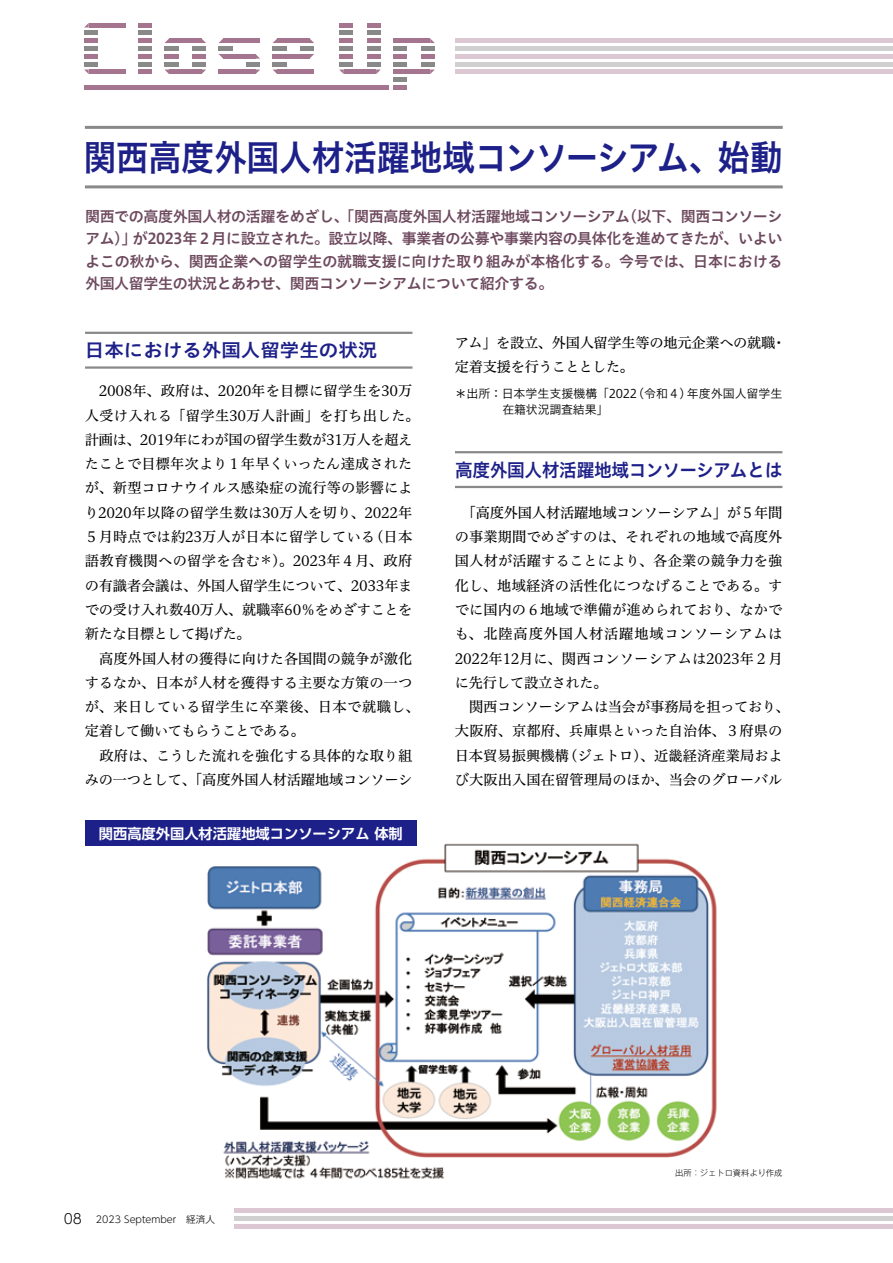
<style>
.page{position:relative;width:893px;height:1263px;background:#fff}
.page>*{position:absolute;margin:0;border:0;box-sizing:border-box;transform-origin:0 0}
.t1{font:36px "Hiragino UD Sans Std W6";letter-spacing:-.02em;color:#1d2088;scale:.92 1}
.t2{font:18.6px "Hiragino UD Sans Std W6";letter-spacing:-.02em;color:#1d2088;scale:.96 1}
.t3{font:18.6px "Hiragino UD Sans Std W6";color:#1d2088;scale:1.05 1}
.t4{font:15px/22.5px "Hiragino UD Sans Std W6";letter-spacing:-.025em;color:#6e4a5e;text-align:justify}
.t5{font:14.25px/24.3px "Hiragino UD Serif Std W4";letter-spacing:-.005em;color:#000}
.t6{font:700 14.25px "UD Shin Go Pro De";color:#fff}
.t7{font:12px/16.5px "Hiragino UD Sans Std W3";letter-spacing:-.005em;color:#000}
.t8{font:300 9.6px "UD Shin Go Pro";color:#000}
.t9{font:300 8.25px "Gothic MB101 Pro";color:#000}
.s1{font-size:13.8px}
</style>
<div class="page">
<div style="left:0;top:38px;width:893px;height:5px;background:#dbc8d3"></div>
<div style="left:0;top:46px;width:893px;height:5px;background:#d0d0d0"></div>
<div style="left:0;top:54px;width:893px;height:5px;background:#dbc8d3"></div>
<hr style="left:0;top:62px;width:893px;height:4px;background:#d0d0d0">
<div style="left:0;top:69px;width:893px;height:5px;background:#dbc8d3"></div>
<hr style="left:235px;top:1209px;width:658px;height:4px;background:#dbc8d3">
<div style="left:235px;top:1216px;width:658px;height:5px;background:#d0d0d0"></div>
<div style="left:235px;top:1224px;width:658px;height:5px;background:#dbc8d3"></div>
<img style="left:207px;top:843px;width:510px;height:336px">
<div style="left:85px;top:821px;width:332px;height:25px;background:#1d2088"></div>
<hr style="left:85px;top:332px;width:327px;height:2px;background:#898989">
<hr style="left:85px;top:366px;width:327px;height:3px;background:#898989">
<hr style="left:85px;top:185px;width:698px;height:3px;background:#898989">
<hr style="left:85px;top:126px;width:698px;height:3px;background:#898989">
<hr style="left:455px;top:451px;width:327px;height:2px;background:#898989">
<hr style="left:455px;top:486px;width:327px;height:2px;background:#898989">
<div style="left:0;top:8px;width:454px;height:95px;background:#fff"></div>
<div style="left:84px;top:85px;width:304px;height:5px;background:#a57590"></div>
<svg style="left:393px;top:38px;width:42px;height:52px"></svg>
<svg style="left:164px;top:38px;width:42px;height:36px"></svg>
<svg style="left:219px;top:38px;width:41px;height:36px"></svg>
<svg style="left:273px;top:38px;width:41px;height:36px"></svg>
<svg style="left:138px;top:23px;width:14px;height:51px"></svg>
<svg style="left:339px;top:23px;width:42px;height:51px"></svg>
<svg style="left:84px;top:23px;width:42px;height:51px"></svg>
<h1 class="t1" style="left:83px;top:130px;width:762px">関西高度外国人材活躍地域コンソーシアム、始動</h1>
<p class="t4" style="left:85px;top:204px;width:699px">関西での高度外国人材の活躍をめざし、「関西高度外国人材活躍地域コンソーシアム（以下、関西コンソーシアム）」が2023年２月に設立された。設立以降、事業者の公募や事業内容の具体化を進めてきたが、いよいよこの秋から、関西企業への留学生の就職支援に向けた取り組みが本格化する。今号では、日本における外国人留学生の状況とあわせ、関西コンソーシアムについて紹介する。</p>
<h2 class="t3" style="left:85px;top:336px;width:280px">日本における外国人留学生の状況</h2>
<p class="t5" style="left:84px;top:378px;width:337px">　2008年、政府は、2020年を目標に留学生を30万人受け入れる「留学生30万人計画」を打ち出した。計画は、2019年にわが国の留学生数が31万人を超えたことで目標年次より１年早くいったん達成されたが、新型コロナウイルス感染症の流行等の影響により2020年以降の留学生数は30万人を切り、2022年<br>５月時点では約23万人が日本に留学している（日本語教育機関への留学を含む<sup>＊</sup>）。2023年４月、政府の有識者会議は、外国人留学生について、2033年までの受け入れ数40万人、就職率60％をめざすことを新たな目標として掲げた。<br>　高度外国人材の獲得に向けた各国間の競争が激化するなか、日本が人材を獲得する主要な方策の一つが、来日している留学生に卒業後、日本で就職し、定着して働いてもらうことである。<br>　政府は、こうした流れを強化する具体的な取り組みの一つとして、「高度外国人材活躍地域コンソーシ</p>
<p class="t6" style="left:99px;top:822px;width:305px">関西高度外国人材活躍地域コンソーシアム 体制</p>
<p class="t5" style="left:455px;top:329px;width:333px">アム」を設立、外国人留学生等の地元企業への就職・定着支援を行うこととした。</p>
<p class="t7" style="left:455px;top:384px;width:329px">＊出所：日本学生支援機構「2022（令和４）年度外国人留学生　　　　在籍状況調査結果」</p>
<h2 class="t2" style="left:455px;top:455px;width:343px">高度外国人材活躍地域コンソーシアムとは</h2>
<p class="t5" style="left:455px;top:499px;width:337px">　「高度外国人材活躍地域コンソーシアム」が５年間の事業期間でめざすのは、それぞれの地域で高度外国人材が活躍することにより、各企業の競争力を強化し、地域経済の活性化につなげることである。すでに国内の６地域で準備が進められており、なかでも、北陸高度外国人材活躍地域コンソーシアムは<br>2022年12月に、関西コンソーシアムは2023年２月に先行して設立された。<br>　関西コンソーシアムは当会が事務局を担っており、大阪府、京都府、兵庫県といった自治体、３府県の日本貿易振興機構（ジェトロ）、近畿経済産業局および大阪出入国在留管理局のほか、当会のグローバル</p>
<p class="t8" style="left:64px;top:1211px;width:153px"><span class="s1">08　</span>2023 September　経済人</p>
<p class="t9" style="left:675px;top:1166px;width:109px">出所：ジェトロ資料より作成</p>
</div>
